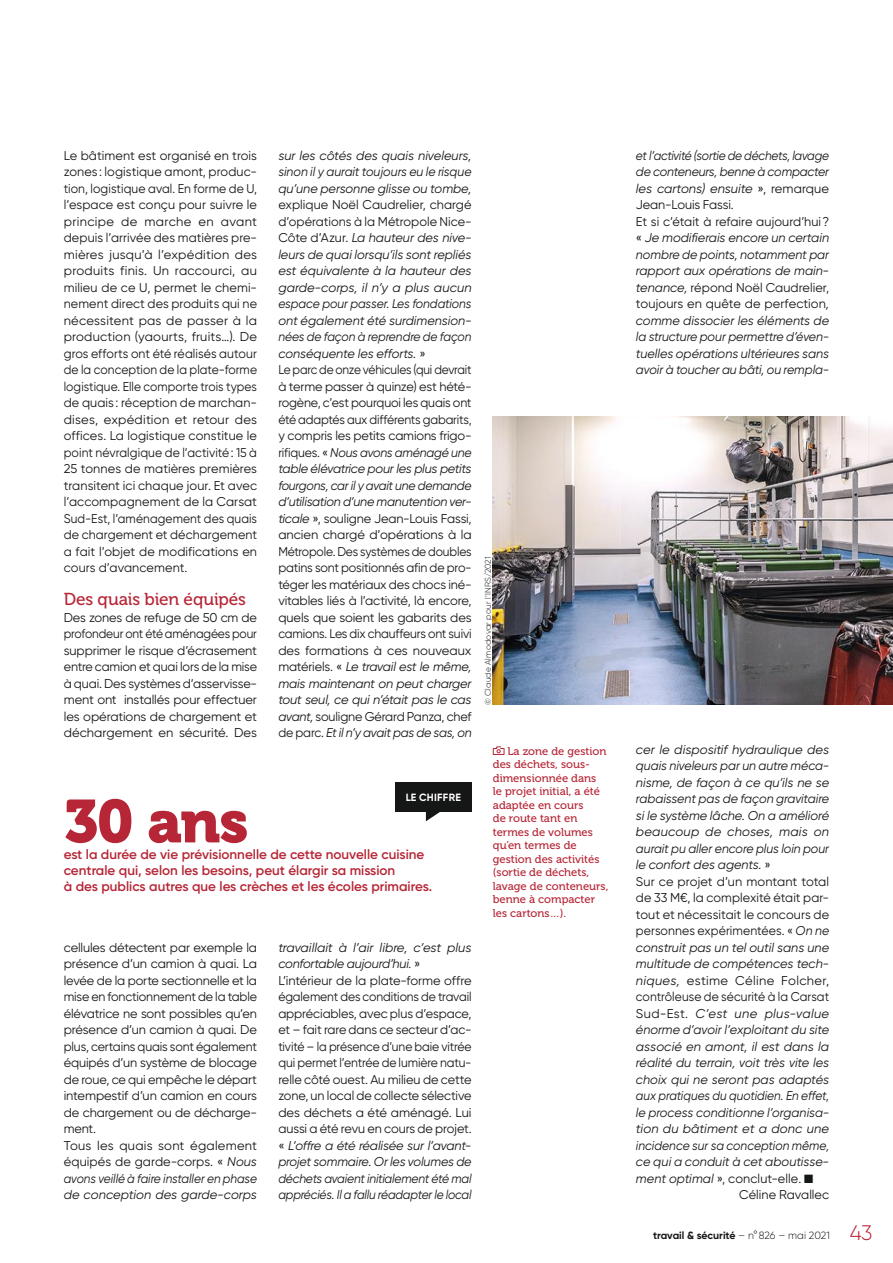
<style>
.page{position:relative;width:893px;height:1263px;background:#fff}
.page>*{position:absolute;margin:0;border:0;box-sizing:border-box;transform-origin:0 0}
.t1{font:60px "Museo 900";color:#b62636}
.t2{font:17.25px "Museo 500";letter-spacing:-.01em;color:#b62636}
.t3{font:600 13.5px/16.2px "Gilroy";color:#b62636}
.t4{font:12.75px/16.5px "Gilroy";letter-spacing:-.01em;color:#151616}
.t5{font:italic 12.75px/16.5px "Gilroy";color:#151616;text-align:justify}
.t6{font:italic 12.75px/16.5px "Gilroy";color:#151616;scale:.94 1}
.t7{font:italic 12.75px "Gilroy";color:#151616;scale:.93 1}
.t8{font:12.75px "Gilroy";letter-spacing:-.01em;color:#151616;scale:.95 1}
.t9{font:12.75px "Gilroy";letter-spacing:.025em;color:#151616}
.t10{font:12.75px "Gilroy";letter-spacing:.01em;color:#151616}
.t11{font:italic 12.75px "Gilroy";letter-spacing:.025em;color:#151616}
.t12{font:11.25px/13.5px "Museo 500";color:#b62636}
.t13{font:700 10.5px "Gilroy";color:#151616}
.t14{font:700 10.5px "Gilroy";letter-spacing:.025em;color:#fff}
.t15{font:300 8.25px "Gilroy";letter-spacing:.025em;color:#151616}
.s1{font-style:italic}
.s2{font-style:normal}
.s3{font-weight:300}
.s4{font-weight:300;font-size:21px;color:#b62636}
</style>
<div class="page">
<div style="left:395px;top:782px;width:77px;height:30px;background:#151616"></div>
<svg style="left:426px;top:812px;width:14px;height:9px"></svg>
<svg style="left:492px;top:746px;width:13px;height:9px"></svg>
<img style="left:493px;top:416px;width:400px;height:288px">
<p class="t4" style="left:64px;top:148px;width:195px;text-align:justify">Le bâtiment est organisé en trois zones: logistique amont, produc&shy;tion, logistique aval. En forme de U, l’espace est conçu pour suivre le principe de marche en avant depuis l’arrivée des matières pre&shy;mières jusqu’à l’expédition des produits finis. Un raccourci, au milieu de ce U, permet le chemi&shy;nement direct des produits qui ne nécessitent pas de passer à la production (yaourts, fruits…). De gros efforts ont été réalisés autour de la conception de la plate-forme logistique. Elle comporte trois types de quais: réception de marchan&shy;dises, expédition et retour des offices. La logistique constitue le point névralgique de l’activité: 15 à 25 tonnes de matières premières transitent ici chaque jour. Et avec l’accompagnement de la Carsat Sud-Est, l’aménagement des quais de chargement et déchargement a fait l’objet de modifications en cours d’avancement.</p>
<h2 class="t2" style="left:64px;top:593px;width:184px">Des quais bien équipés</h2>
<p class="t4" style="left:64px;top:610px;width:195px;text-align:justify">Des zones de refuge de 50 cm de profondeur ont été aménagées pour supprimer le risque d’écrasement entre camion et quai lors de la mise à quai. Des systèmes d’asservisse&shy;ment ont installés pour effectuer les opérations de chargement et déchargement en sécurité. Des</p>
<p class="t5" style="left:278px;top:148px;width:195px">sur les côtés des quais niveleurs, sinon il y aurait toujours eu le risque qu’une personne glisse ou tombe,</p>
<p class="t4" style="left:278px;top:198px;width:195px">explique Noël Caudrelier, chargé d’opérations à la Métropole Nice-Côte d’Azur. <span class="s1">La hauteur des nive&shy;leurs de quai lorsqu’ils sont repliés est équivalente à la hauteur des garde-corps, il n’y a plus aucun espace pour passer. Les fondations ont également été surdimension&shy;nées de façon à reprendre de façon conséquente les efforts.</span> »<br>Le parc de onze véhicules (qui devrait à terme passer à quinze) est hété&shy;rogène, c’est pourquoi les quais ont été adaptés aux différents gabarits, y compris les petits camions frigo&shy;rifiques. « <span class="s1">Nous avons aménagé une table élévatrice pour les plus petits fourgons, car il y avait une demande d’utilisation d’une manutention ver&shy;ticale</span> », souligne Jean-Louis Fassi, ancien chargé d’opérations à la Métropole. Des systèmes de doubles patins sont positionnés afin de pro&shy;téger les matériaux des chocs iné&shy;vitables liés à l’activité, là encore, quels que soient les gabarits des camions. Les dix chauffeurs ont suivi des formations à ces nouveaux matériels. « <span class="s1">Le travail est le même, mais maintenant on peut charger tout seul, ce qui n’était pas le cas avant,</span> souligne Gérard Panza, chef de parc. <span class="s1">Et il n’y avait pas de sas, on</span></p>
<p class="t14" style="left:406px;top:793px;width:57px">LE CHIFFRE</p>
<h1 class="t1" style="left:64px;top:799px;width:186px">30 ans</h1>
<p class="t3" style="left:64px;top:846px;width:370px">est la durée de vie prévisionnelle de cette nouvelle cuisine centrale qui, selon les besoins, peut élargir sa mission<br>à des publics autres que les crèches et les écoles primaires.</p>
<p class="t4" style="left:64px;top:940px;width:195px">cellules détectent par exemple la présence d’un camion à quai. La levée de la porte sectionnelle et la mise en fonctionnement de la table élévatrice ne sont possibles qu’en présence d’un camion à quai. De plus, certains quais sont également équipés d’un système de blocage de roue, ce qui empêche le départ intempestif d’un camion en cours de chargement ou de décharge&shy;ment.<br>Tous les quais sont également équipés de garde-corps. « <span class="s1">Nous avons veillé à faire installer en phase de conception des garde-corps</span></p>
<p class="t4" style="left:278px;top:940px;width:195px"><span class="s1">travaillait à l’air libre, c’est plus confortable aujourd’hui.</span> » L’intérieur de la plate-forme offre également des conditions de travail appréciables, avec plus d’espace, et – fait rare dans ce secteur d’ac&shy;tivité – la présence d’une baie vitrée qui permet l’entrée de lumière natu&shy;relle côté ouest. Au milieu de cette zone, un local de collecte sélective des déchets a été aménagé. Lui aussi a été revu en cours de projet. « <span class="s1">L’offre a été réalisée sur l’avant&shy;projet sommaire. Or les volumes de déchets avaient initialement été mal appréciés. Il a fallu réadapter le local</span></p>
<p class="t15" style="left:485px;top:705px;width:150px;rotate:-90deg">© Claude Almodovar pour l’INRS/2021</p>
<p class="t12" style="left:493px;top:745px;width:117px;text-indent:15px">La zone de gestion des déchets, sous&shy;dimensionnée dans le projet initial, a été adaptée en cours<br>de route tant en termes de volumes qu’en termes de gestion des activités (sortie de déchets, lavage de conteneurs, benne à compacter les cartons…).</p>
<p class="t6" style="left:636px;top:148px;width:207px">et l’activité (sortie de déchets, lavage de conteneurs, benne à compacter les cartons) ensuite <span class="s2">», remarque Jean-Louis Fassi.<br>Et si c’était à refaire aujourd’hui? «</span> Je modifierais encore un certain nombre de points, notamment par rapport aux opérations de main&shy;tenance, <span class="s2">répond Noël Caudrelier, toujours en quête de perfection</span>, comme dissocier les éléments de la structure pour permettre d’éven&shy;tuelles opérations ultérieures sans avoir à toucher au bâti, ou rempla-</p>
<p class="t5" style="left:636px;top:742px;width:195px">cer le dispositif hydraulique des</p>
<p class="t5" style="left:636px;top:758px;width:195px">quais niveleurs par un autre méca-</p>
<p class="t5" style="left:636px;top:775px;width:195px">nisme, de façon à ce qu’ils ne se</p>
<p class="t5" style="left:636px;top:791px;width:195px">rabaissent pas de façon gravitaire</p>
<p class="t5" style="left:636px;top:808px;width:195px">si le système lâche. On a amélioré</p>
<p class="t5" style="left:636px;top:824px;width:195px">beaucoup de choses, mais on</p>
<p class="t5" style="left:636px;top:841px;width:195px">aurait pu aller encore plus loin pour</p>
<p class="t5" style="left:636px;top:857px;width:136px">le confort des agents. <span class="s2">»</span></p>
<p class="t4" style="left:636px;top:874px;width:195px">Sur ce projet d’un montant total</p>
<p class="t4" style="left:636px;top:891px;width:195px">de 33 M€, la complexité était par-</p>
<p class="t4" style="left:636px;top:907px;width:195px">tout et nécessitait le concours de</p>
<p class="t4" style="left:636px;top:924px;width:195px">personnes expérimentées. « <span class="s1">On ne</span></p>
<p class="t5" style="left:636px;top:940px;width:195px">construit pas un tel outil sans une</p>
<p class="t5" style="left:636px;top:956px;width:195px">multitude de compétences tech-</p>
<p class="t9" style="left:636px;top:976px;width:195px"><span class="s1">niques,</span> estime Céline Folcher,</p>
<p class="t8" style="left:636px;top:992px;width:205px">contrôleuse de sécurité à la Carsat</p>
<p class="t11" style="left:636px;top:1007px;width:195px"><span class="s2">Sud-Est.</span> C’est une plus-value</p>
<p class="t5" style="left:636px;top:1022px;width:195px">énorme d’avoir l’exploitant du site</p>
<p class="t5" style="left:636px;top:1039px;width:195px">associé en amont, il est dans la</p>
<p class="t5" style="left:636px;top:1055px;width:195px">réalité du terrain, voit très vite les</p>
<p class="t5" style="left:636px;top:1072px;width:195px">choix qui ne seront pas adaptés</p>
<p class="t7" style="left:636px;top:1090px;width:209px">aux pratiques du quotidien. En effet,</p>
<p class="t5" style="left:636px;top:1105px;width:195px">le process conditionne l’organisa-</p>
<p class="t5" style="left:636px;top:1121px;width:195px">tion du bâtiment et a donc une</p>
<p class="t6" style="left:636px;top:1138px;width:207px">incidence sur sa conception même,</p>
<p class="t5" style="left:636px;top:1154px;width:195px">ce qui a conduit à cet aboutisse-</p>
<p class="t10" style="left:636px;top:1174px;width:179px"><span class="s1">ment optimal</span> », conclut-elle. ■</p>
<p class="t4" style="left:739px;top:1188px;width:91px">Céline Ravallec</p>
<p class="t13" style="left:653px;top:1231px;width:221px">travail &amp; sécurité <span class="s3">– n°826 – mai 2021</span> <span class="s4">43</span></p>
</div>
